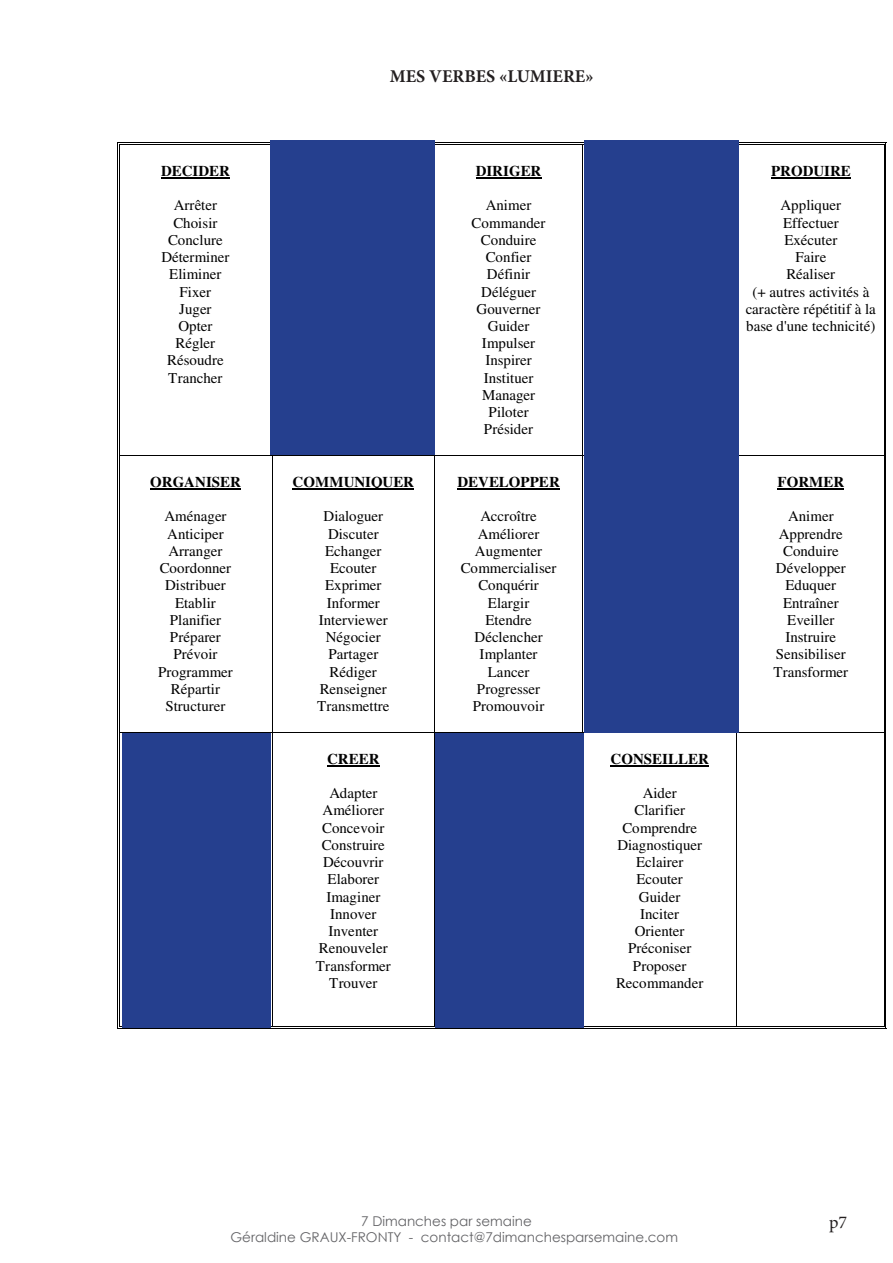
<style>
.page{position:relative;width:893px;height:1263px;background:#fff}
.page>*{position:absolute;margin:0;border:0;box-sizing:border-box;transform-origin:0 0}
.t1{font:700 27px "Times";color:#000}
.t2{font:700 18px "Minion Pro";color:#231f20}
.t3{font:18px "Minion Pro";color:#231f20}
.t4{font:15px/17.2px "Times";color:#000;text-align:center}
.t5{font:700 15px "Times";color:#000}
.t6{font:13.5px "Century Gothic";color:#636366}
</style>
<div class="page">
<hr style="left:161px;top:178px;width:69px;height:1px;background:#000">
<hr style="left:476px;top:178px;width:66px;height:1px;background:#000">
<hr style="left:771px;top:178px;width:80px;height:1px;background:#000">
<hr style="left:120px;top:143px;width:152px;height:1px;background:#000">
<hr style="left:120px;top:144px;width:152px;height:1px;background:#000">
<hr style="left:436px;top:143px;width:147px;height:1px;background:#000">
<hr style="left:436px;top:144px;width:147px;height:1px;background:#000">
<hr style="left:738px;top:143px;width:146px;height:1px;background:#000">
<hr style="left:738px;top:144px;width:146px;height:1px;background:#000">
<hr style="left:119px;top:145px;width:1px;height:310px;background:#000">
<hr style="left:118px;top:145px;width:1px;height:310px;background:#000">
<hr style="left:583px;top:145px;width:1px;height:310px;background:#000">
<hr style="left:885px;top:145px;width:1px;height:310px;background:#000">
<hr style="left:884px;top:145px;width:1px;height:310px;background:#000">
<hr style="left:150px;top:489px;width:91px;height:1px;background:#000">
<hr style="left:293px;top:489px;width:121px;height:1px;background:#000">
<hr style="left:457px;top:489px;width:103px;height:1px;background:#000">
<hr style="left:777px;top:489px;width:67px;height:1px;background:#000">
<hr style="left:120px;top:455px;width:152px;height:1px;background:#000">
<hr style="left:273px;top:455px;width:161px;height:1px;background:#000">
<hr style="left:435px;top:455px;width:148px;height:1px;background:#000">
<hr style="left:583px;top:455px;width:153px;height:1px;background:#000">
<hr style="left:737px;top:455px;width:147px;height:1px;background:#000">
<hr style="left:119px;top:456px;width:1px;height:276px;background:#000">
<hr style="left:118px;top:456px;width:1px;height:276px;background:#000">
<hr style="left:272px;top:456px;width:1px;height:276px;background:#000">
<hr style="left:434px;top:456px;width:1px;height:276px;background:#000">
<hr style="left:583px;top:456px;width:1px;height:276px;background:#000">
<hr style="left:885px;top:456px;width:1px;height:276px;background:#000">
<hr style="left:884px;top:456px;width:1px;height:276px;background:#000">
<hr style="left:327px;top:766px;width:53px;height:1px;background:#000">
<hr style="left:611px;top:766px;width:98px;height:1px;background:#000">
<hr style="left:120px;top:732px;width:152px;height:1px;background:#000">
<hr style="left:273px;top:732px;width:161px;height:1px;background:#000">
<hr style="left:435px;top:732px;width:148px;height:1px;background:#000">
<hr style="left:583px;top:732px;width:153px;height:1px;background:#000">
<hr style="left:737px;top:732px;width:147px;height:1px;background:#000">
<hr style="left:119px;top:733px;width:1px;height:293px;background:#000">
<hr style="left:118px;top:733px;width:1px;height:293px;background:#000">
<hr style="left:120px;top:1028px;width:152px;height:1px;background:#000">
<hr style="left:120px;top:1026px;width:152px;height:1px;background:#000">
<hr style="left:272px;top:733px;width:1px;height:293px;background:#000">
<hr style="left:274px;top:1028px;width:160px;height:1px;background:#000">
<hr style="left:274px;top:1026px;width:160px;height:1px;background:#000">
<hr style="left:434px;top:733px;width:1px;height:293px;background:#000">
<hr style="left:436px;top:1028px;width:147px;height:1px;background:#000">
<hr style="left:585px;top:1028px;width:151px;height:1px;background:#000">
<hr style="left:585px;top:1026px;width:151px;height:1px;background:#000">
<hr style="left:736px;top:733px;width:1px;height:293px;background:#000">
<hr style="left:738px;top:1028px;width:146px;height:1px;background:#000">
<hr style="left:738px;top:1026px;width:146px;height:1px;background:#000">
<hr style="left:885px;top:733px;width:1px;height:293px;background:#000">
<hr style="left:884px;top:733px;width:1px;height:293px;background:#000">
<div style="left:122px;top:733px;width:149px;height:295px;background:#253f8e"></div>
<div style="left:584px;top:455px;width:154px;height:278px;background:#253f8e"></div>
<div style="left:435px;top:733px;width:149px;height:295px;background:#253f8e"></div>
<div style="left:584px;top:140px;width:154px;height:315px;background:#253f8e"></div>
<div style="left:271px;top:140px;width:164px;height:315px;background:#253f8e"></div>
<p class="t5" style="left:161px;top:162px;width:70px">DECIDER</p>
<p class="t4" style="left:161px;top:197px;width:70px">Arrêter<br>Choisir<br>Conclure<br>Déterminer<br>Eliminer<br>Fixer<br>Juger<br>Opter<br>Régler<br>Résoudre<br>Trancher</p>
<p class="t5" style="left:150px;top:473px;width:92px">ORGANISER</p>
<p class="t4" style="left:158px;top:508px;width:76px">Aménager<br>Anticiper<br>Arranger<br>Coordonner<br>Distribuer<br>Etablir<br>Planifier<br>Préparer<br>Prévoir<br>Programmer<br>Répartir<br>Structurer</p>
<p class="t1" style="left:403px;top:60px;width:275px">Liste de verbes d’action</p>
<p class="t2" style="left:390px;top:64px;width:205px">MES VERBES «LUMIERE»</p>
<p class="t5" style="left:293px;top:473px;width:123px">COMMUNIQUER</p>
<p class="t4" style="left:317px;top:508px;width:74px">Dialoguer<br>Discuter<br>Echanger<br>Ecouter<br>Exprimer<br>Informer<br>Interviewer<br>Négocier<br>Partager<br>Rédiger<br>Renseigner<br>Transmettre</p>
<p class="t5" style="left:327px;top:750px;width:54px">CREER</p>
<p class="t4" style="left:316px;top:784px;width:76px">Adapter<br>Améliorer<br>Concevoir<br>Construire<br>Découvrir<br>Elaborer<br>Imaginer<br>Innover<br>Inventer<br>Renouveler<br>Transformer<br>Trouver</p>
<p class="t5" style="left:476px;top:162px;width:67px">DIRIGER</p>
<p class="t4" style="left:471px;top:197px;width:76px">Animer<br>Commander<br>Conduire<br>Confier<br>Définir<br>Déléguer<br>Gouverner<br>Guider<br>Impulser<br>Inspirer<br>Instituer<br>Manager<br>Piloter<br>Présider</p>
<p class="t5" style="left:457px;top:473px;width:104px">DEVELOPPER</p>
<p class="t4" style="left:461px;top:508px;width:97px">Accroître<br>Améliorer<br>Augmenter<br>Commercialiser<br>Conquérir<br>Elargir<br>Etendre<br>Déclencher<br>Implanter<br>Lancer<br>Progresser<br>Promouvoir</p>
<p class="t5" style="left:611px;top:750px;width:100px">CONSEILLER</p>
<p class="t4" style="left:616px;top:784px;width:89px">Aider<br>Clarifier<br>Comprendre<br>Diagnostiquer<br>Eclairer<br>Ecouter<br>Guider<br>Inciter<br>Orienter<br>Préconiser<br>Proposer<br>Recommander</p>
<p class="t5" style="left:771px;top:162px;width:81px">PRODUIRE</p>
<p class="t4" style="left:746px;top:197px;width:132px">Appliquer<br>Effectuer<br>Exécuter<br>Faire<br>Réaliser<br>(+ autres activités à caractère répétitif à la base d'une technicité)</p>
<p class="t5" style="left:777px;top:473px;width:68px">FORMER</p>
<p class="t4" style="left:773px;top:508px;width:76px">Animer<br>Apprendre<br>Conduire<br>Développer<br>Eduquer<br>Entraîner<br>Eveiller<br>Instruire<br>Sensibiliser<br>Transformer</p>
<p class="t6" style="left:361px;top:1212px;width:172px">7 Dimanches par semaine</p>
<p class="t6" style="left:230px;top:1228px;width:449px">Géraldine GRAUX-FRONTY - contact@7dimanchesparsemaine.com</p>
<p class="t3" style="left:829px;top:1210px;width:20px">p7</p>
</div>
